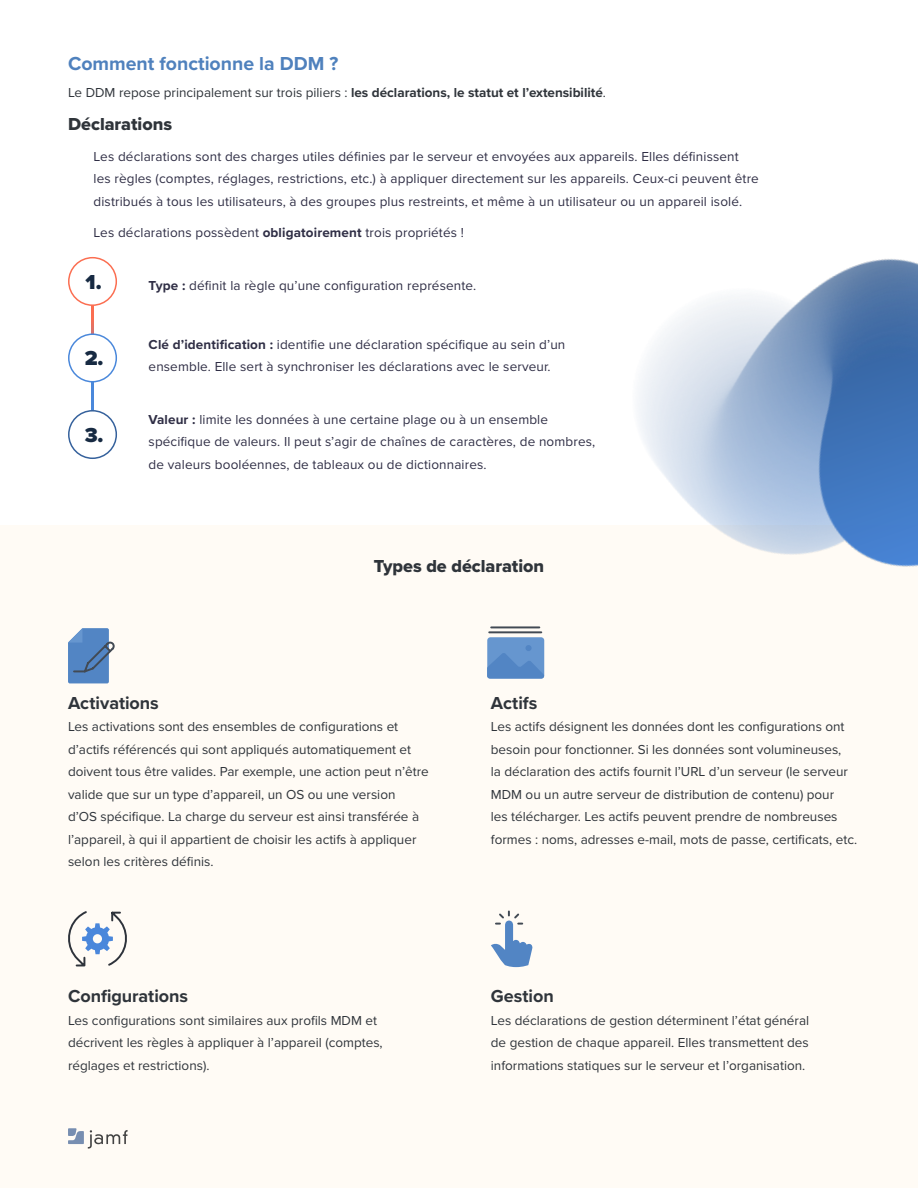
<style>
.page{position:relative;width:918px;height:1188px;background:#fff}
.page>*{position:absolute;margin:0;border:0;box-sizing:border-box;transform-origin:0 0}
.t1{font:900 21px "Proxima Nova";color:#172a42}
.t2{font:700 19.5px "Proxima Nova";color:#4f81bd}
.t3{font:700 18px "Proxima Nova";color:#2f343a}
.t4{font:18px "Proxima Nova Extrabld";color:#2f343a}
.t5{font:13.5px/22.5px "Proxima Nova";color:#2f343a}
.t6{font:13.5px/22.5px "Proxima Nova";letter-spacing:.01em;color:#2f2e45}
.s1{font-weight:700}
</style>
<div class="page">
<div style="left:0;top:526px;width:918px;height:662px;background:#fffbf5"></div>
<svg style="left:92px;top:306px;width:2px;height:104px"></svg>
<div style="left:68px;top:257px;width:49px;height:49px;border:2px solid #fb6e51;border-radius:50%"></div>
<div style="left:69px;top:334px;width:47px;height:48px;background:#fff;border-radius:50%"></div>
<div style="left:68px;top:333px;width:49px;height:49px;border:2px solid #4a88db;border-radius:50%"></div>
<div style="left:68px;top:410px;width:49px;height:49px;border:2px solid #35619c;border-radius:50%"></div>
<svg style="left:68px;top:911px;width:59px;height:56px"></svg>
<div style="left:487px;top:637px;width:57px;height:42px;background:#6696cf;border-radius:3px"></div>
<hr style="left:489px;top:631px;width:52px;height:2px;background:#424a54">
<hr style="left:491px;top:626px;width:48px;height:2px;background:#424a54">
<div style="left:525px;top:645px;width:7px;height:6px;background:#5285c4;border-radius:50%"></div>
<svg style="left:487px;top:653px;width:57px;height:26px"></svg>
<svg style="left:68px;top:628px;width:47px;height:55px"></svg>
<svg style="left:491px;top:910px;width:42px;height:57px"></svg>
<svg style="left:68px;top:1128px;width:60px;height:21px"></svg>
<img style="left:638px;top:259px;width:280px;height:308px">
<h2 class="t2" style="left:68px;top:49px;width:272px">Comment fonctionne la DDM ?</h2>
<p class="t5" style="left:68px;top:81px;width:539px">Le DDM repose principalement sur trois piliers : <span class="s1">les déclarations, le statut et l’extensibilité</span>.</p>
<h3 class="t4" style="left:68px;top:110px;width:106px">Déclarations</h3>
<p class="t6" style="left:94px;top:144px;width:667px">Les déclarations sont des charges utiles définies par le serveur et envoyées aux appareils. Elles définissent les règles (comptes, réglages, restrictions, etc.) à appliquer directement sur les appareils. Ceux-ci peuvent être distribués à tous les utilisateurs, à des groupes plus restreints, et même à un utilisateur ou un appareil isolé.</p>
<p class="t6" style="left:94px;top:220px;width:372px">Les déclarations possèdent <span class="s1">obligatoirement</span> trois propriétés !</p>
<h1 class="t1" style="left:86px;top:266px;width:18px">1.</h1>
<p class="t6" style="left:149px;top:273px;width:329px"><span class="s1">Type :</span> définit la règle qu’une configuration représente.</p>
<h1 class="t1" style="left:85px;top:343px;width:20px">2.</h1>
<h1 class="t1" style="left:85px;top:419px;width:20px">3.</h1>
<p class="t6" style="left:149px;top:332px;width:418px"><span class="s1">Clé d’identification :</span> identifie une déclaration spécifique au sein d’un ensemble. Elle sert à synchroniser les déclarations avec le serveur.</p>
<p class="t6" style="left:149px;top:407px;width:448px"><span class="s1">Valeur :</span> limite les données à une certaine plage ou à un ensemble spécifique de valeurs. Il peut s’agir de chaînes de caractères, de nombres, de valeurs booléennes, de tableaux ou de dictionnaires.</p>
<h3 class="t4" style="left:374px;top:553px;width:172px">Types de déclaration</h3>
<h3 class="t3" style="left:68px;top:689px;width:92px">Activations</h3>
<p class="t5" style="left:68px;top:715px;width:362px">Les activations sont des ensembles de configurations et d’actifs référencés qui sont appliqués automatiquement et doivent tous être valides. Par exemple, une action peut n’être valide que sur un type d’appareil, un OS ou une version<br>d’OS spécifique. La charge du serveur est ainsi transférée à l’appareil, à qui il appartient de choisir les actifs à appliquer selon les critères définis.</p>
<h3 class="t3" style="left:68px;top:983px;width:122px">Configurations</h3>
<p class="t5" style="left:68px;top:1008px;width:316px">Les configurations sont similaires aux profils MDM et décrivent les règles à appliquer à l’appareil (comptes, réglages et restrictions).</p>
<h3 class="t3" style="left:491px;top:689px;width:48px">Actifs</h3>
<p class="t5" style="left:491px;top:715px;width:368px">Les actifs désignent les données dont les configurations ont besoin pour fonctionner. Si les données sont volumineuses,<br>la déclaration des actifs fournit l’URL d’un serveur (le serveur MDM ou un autre serveur de distribution de contenu) pour<br>les télécharger. Les actifs peuvent prendre de nombreuses formes : noms, adresses e-mail, mots de passe, certificats, etc.</p>
<h3 class="t3" style="left:491px;top:983px;width:64px">Gestion</h3>
<p class="t5" style="left:491px;top:1008px;width:320px;text-align:justify">Les déclarations de gestion déterminent l’état général de gestion de chaque appareil. Elles transmettent des informations statiques sur le serveur et l’organisation.</p>
</div>
